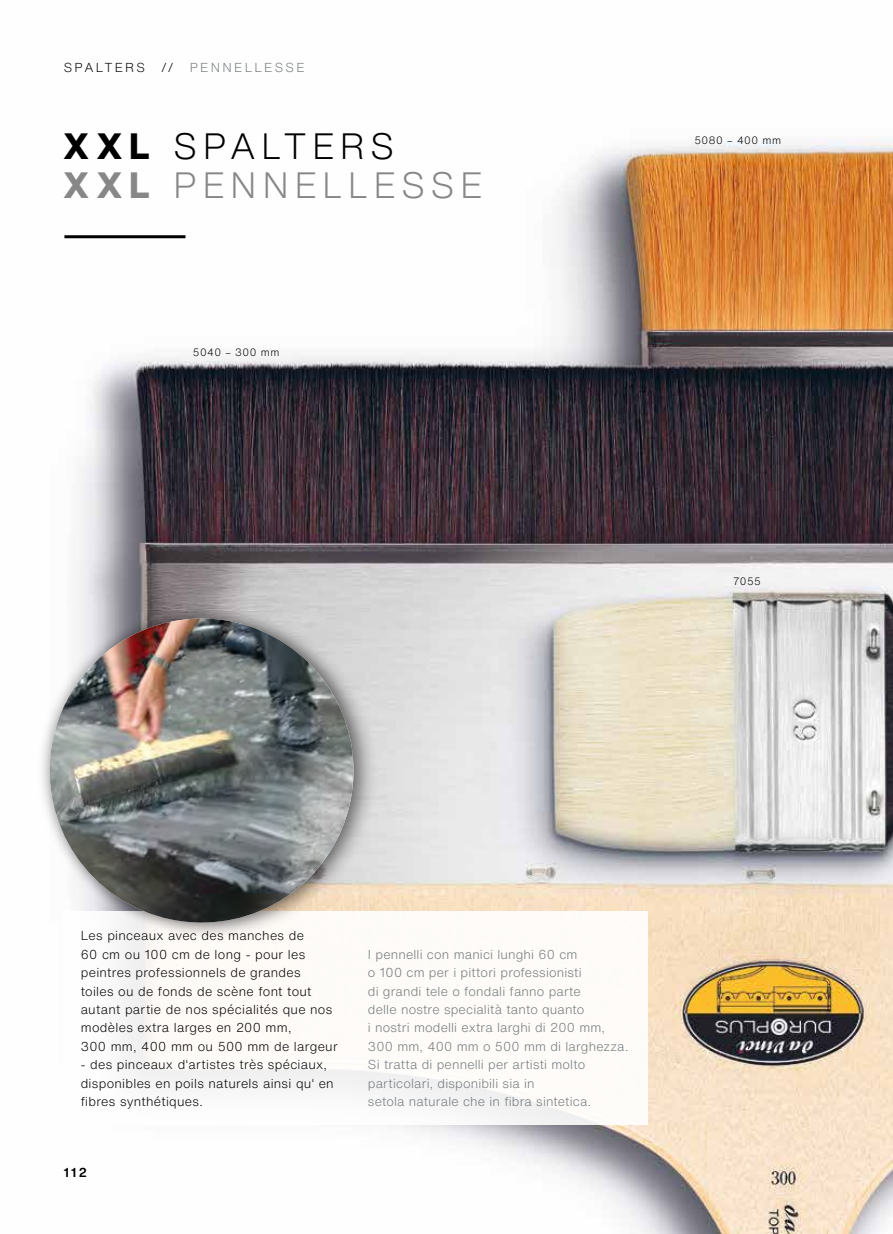
<style>
.page{position:relative;width:893px;height:1234px;background:#fff}
.page>*{position:absolute;margin:0;border:0;box-sizing:border-box;transform-origin:0 0}
.t1{font:300 36px/39px "Helvetica Now Display";letter-spacing:.2em;color:#878787}
.t2{font:300 12.75px/18.5px "Helvetica Now Text";letter-spacing:.02em;color:#000}
.t3{font:300 12.75px/18.5px "Helvetica Now Text";letter-spacing:.01em;color:#72787a}
.t4{font:300 12.75px "Helvetica Now Text";letter-spacing:.17em;color:#72787a}
.t5{font:300 12.75px "Helvetica Now Text";letter-spacing:.17em;color:#000}
.t6{font:700 12.75px "Helvetica Now Display";color:#000}
.t7{font:300 10.5px "Helvetica Now Text";letter-spacing:.05em;color:#000}
.s1{font-weight:800;color:#000}
.s2{color:#000}
.s3{font-weight:800}
</style>
<div class="page">
<img style="left:64px;top:139px;width:829px;height:1094px">
<div style="left:64px;top:910px;width:584px;height:214px;background:#fefbf8"></div>
<hr style="left:64px;top:235px;width:121px;height:3px;background:#000">
<div style="left:43px;top:604px;width:336px;height:336px;background:#000;opacity:.35"></div>
<div style="left:37px;top:605px;width:330px;height:330px;background:#000;opacity:.35"></div>
<img style="left:50px;top:618px;width:303px;height:304px;border-radius:152px">
<p class="t5" style="left:64px;top:58px;width:83px">SPALTERS</p>
<p class="t2" style="left:161px;top:57px;width:14px">//</p>
<p class="t4" style="left:190px;top:58px;width:116px">PENNELLESSE</p>
<h1 class="t1" style="left:64px;top:126px;width:419px"><span class="s1">XXL</span> <span class="s2">SPALTERS<br></span><span class="s3">XXL</span> PENNELLESSE</h1>
<p class="t7" style="left:193px;top:344px;width:88px">5040 – 300 mm</p>
<p class="t7" style="left:694px;top:132px;width:88px">5080 – 400 mm</p>
<p class="t7" style="left:733px;top:573px;width:29px">7055</p>
<p class="t2" style="left:81px;top:925px;width:258px">Les pinceaux avec des manches de<br>60 cm ou 100 cm de long - pour les peintres professionnels de grandes<br>toiles ou de fonds de scène font tout autant partie de nos spécialités que nos modèles extra larges en 200 mm,<br>300 mm, 400 mm ou 500 mm de largeur</p>
<p class="t2" style="left:81px;top:1054px;width:255px">- des pinceaux d‘artistes très spéciaux, disponibles en poils naturels ainsi qu‘ en fibres synthétiques.</p>
<p class="t6" style="left:64px;top:1163px;width:24px">112</p>
<p class="t3" style="left:368px;top:944px;width:262px">I pennelli con manici lunghi 60 cm<br>o 100 cm per i pittori professionisti<br>di grandi tele o fondali fanno parte<br>delle nostre specialità tanto quanto<br>i nostri modelli extra larghi di 200 mm, 300 mm, 400 mm o 500 mm di larghezza.<br>Si tratta di pennelli per artisti molto particolari, disponibili sia in<br>setola naturale che in fibra sintetica.</p>
</div>
